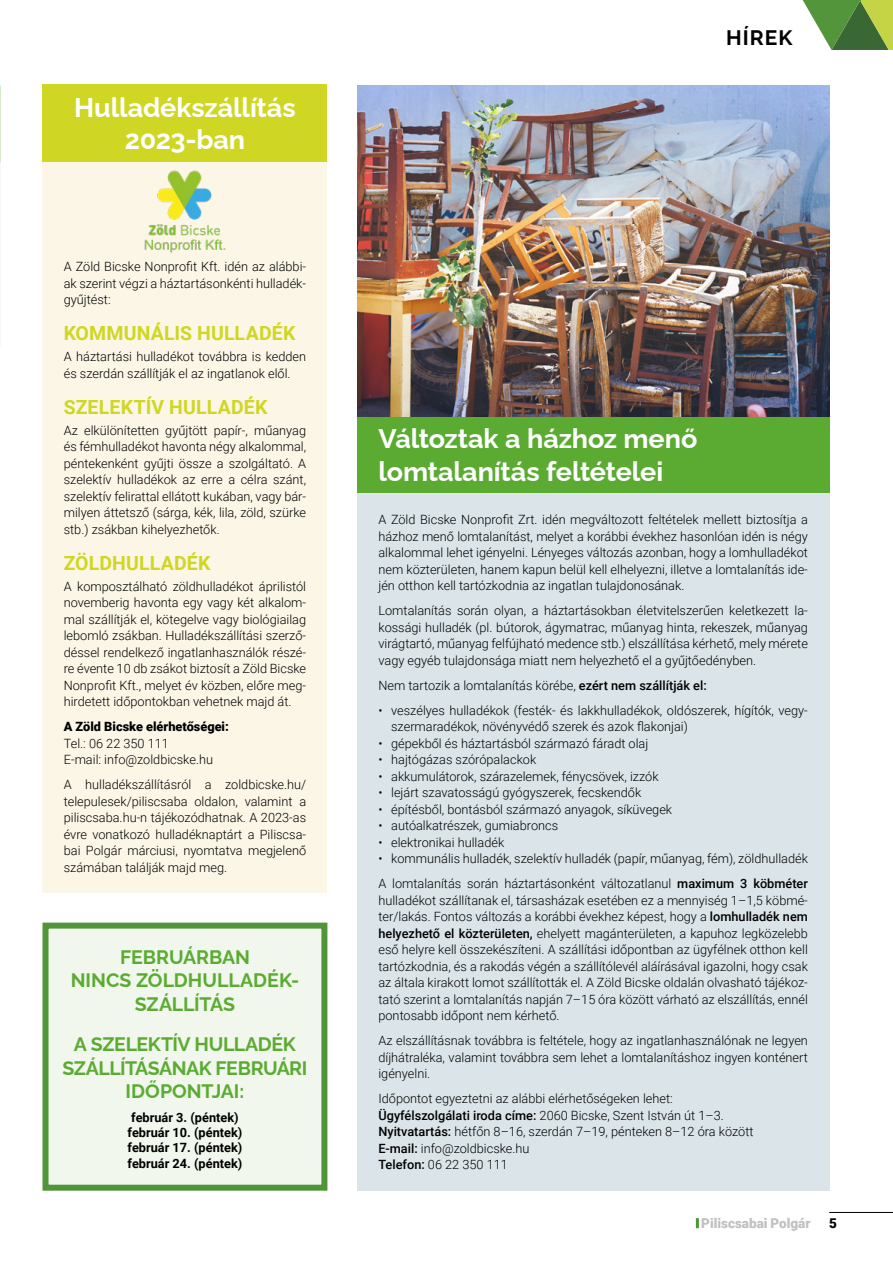
<style>
.page{position:relative;width:893px;height:1263px;background:#fff}
.page>*{position:absolute;margin:0;border:0;box-sizing:border-box;transform-origin:0 0}
.t1{font:700 27px/32.4px "Raleway";letter-spacing:-.005em;color:#fff;text-align:center}
.t2{font:700 21px "Raleway";letter-spacing:.05em;color:#000}
.t3{font:700 19.5px/23.4px "Raleway";letter-spacing:-.01em;color:#5bab33;text-align:center}
.t4{font:700 19.5px "Roboto";letter-spacing:.01em;color:#cfd724}
.t5{font:900 13.5px "Roboto";color:#c1c0c0}
.t6{font:900 13.5px "Roboto";color:#000}
.t7{font:300 12.75px/16.5px "Roboto";color:#000;text-align:justify}
.t8{font:700 12.75px/15.3px "Roboto";color:#000}
.t9{font:900 12.75px "Roboto";color:#000}
.s1{font-weight:500}
</style>
<div class="page">
<div style="left:888px;top:0;width:5px;height:50px;background:#c4d445"></div>
<svg style="left:802px;top:0;width:86px;height:50px"></svg>
<hr style="left:829px;top:1212px;width:64px;height:1px;background:#000">
<svg style="left:696px;top:1218px;width:3px;height:10px"></svg>
<div style="left:46px;top:925px;width:278px;height:263px;background:#f1f7ec"></div>
<div style="left:43px;top:922px;width:284px;height:269px;border:6px solid #52943a"></div>
<div style="left:43px;top:85px;width:284px;height:77px;background:#cfd724"></div>
<div style="left:43px;top:162px;width:284px;height:731px;background:#fcf6e7"></div>
<img style="left:144px;top:170px;width:82px;height:83px">
<div style="left:357px;top:416px;width:472px;height:77px;background:#5bab33"></div>
<div style="left:357px;top:493px;width:472px;height:698px;background:#dbe5e9"></div>
<img style="left:357px;top:85px;width:472px;height:331px">
<h1 class="t1" style="left:74px;top:88px;width:223px">Hulladékszállítás<br>2023-ban</h1>
<p class="t7" style="left:64px;top:258px;width:244px">A Zöld Bicske Nonprofit Kft. idén az alábbi&shy;ak szerint végzi a háztartásonkénti hulladék&shy;gyűjtést:</p>
<h3 class="t4" style="left:64px;top:320px;width:233px">KOMMUNÁLIS HULLADÉK</h3>
<p class="t7" style="left:64px;top:348px;width:244px">A háztartási hulladékot továbbra is kedden és szerdán szállítják el az ingatlanok elől.</p>
<h3 class="t4" style="left:64px;top:393px;width:205px">SZELEKTÍV HULLADÉK</h3>
<p class="t7" style="left:64px;top:421px;width:244px">Az elkülönítetten gyűjtött papír-, műanyag és fémhulladékot havonta négy alkalommal, péntekenként gyűjti össze a szolgáltató. A szelektív hulladékok az erre a célra szánt, szelektív felirattal ellátott kukában, vagy bár&shy;milyen áttetsző (sárga, kék, lila, zöld, szürke stb.) zsákban kihelyezhetők.</p>
<h3 class="t4" style="left:64px;top:549px;width:148px">ZÖLDHULLADÉK</h3>
<p class="t7" style="left:64px;top:577px;width:244px">A komposztálható zöldhulladékot áprilistól novemberig havonta egy vagy két alkalom&shy;mal szállítják el, kötegelve vagy biológiailag lebomló zsákban. Hulladékszállítási szerző&shy;déssel rendelkező ingatlanhasználók részé&shy;re évente 10 db zsákot biztosít a Zöld Bicske Nonprofit Kft., melyet év közben, előre meg&shy;hirdetett időpontokban vehetnek majd át.</p>
<p class="t9" style="left:64px;top:717px;width:167px">A Zöld Bicske elérhetőségei:</p>
<p class="t7" style="left:64px;top:734px;width:151px">Tel.: 06 22 350 111<br>E-mail: info@zoldbicske.hu</p>
<p class="t7" style="left:64px;top:776px;width:244px">A hulladékszállításról a zoldbicske.hu/ telepulesek/piliscsaba oldalon, valamint a piliscsaba.hu-n tájékozódhatnak. A 2023-as évre vonatkozó hulladéknaptárt a Piliscsa&shy;bai Polgár márciusi, nyomtatva megjelenő számában találják majd meg.</p>
<h3 class="t3" style="left:71px;top:943px;width:230px">FEBRUÁRBAN<br>NINCS ZÖLDHULLADÉK-<br>SZÁLLÍTÁS</h3>
<h3 class="t3" style="left:62px;top:1030px;width:246px">A SZELEKTÍV HULLADÉK<br>SZÁLLÍTÁSÁNAK FEBRUÁRI<br>IDŐPONTJAI:</h3>
<p class="t8" style="left:128px;top:1109px;width:116px">február 3. (péntek) február 10. (péntek) február 17. (péntek) február 24. (péntek)</p>
<h2 class="t2" style="left:726px;top:20px;width:68px">HÍREK</h2>
<h1 class="t1" style="left:378px;top:420px;width:320px;text-align:left">Változtak a házhoz menő lomtalanítás feltételei</h1>
<p class="t7" style="left:378px;top:511px;width:431px">A Zöld Bicske Nonprofit Zrt. idén megváltozott feltételek mellett biztosítja a házhoz menő lomtalanítást, melyet a korábbi évekhez hasonlóan idén is négy alkalommal lehet igényelni. Lényeges változás azonban, hogy a lomhulladékot nem közterületen, hanem kapun belül kell elhelyezni, illetve a lomtalanítás ide&shy;jén otthon kell tartózkodnia az ingatlan tulajdonosának.</p>
<p class="t7" style="left:378px;top:602px;width:431px">Lomtalanítás során olyan, a háztartásokban életvitelszerűen keletkezett la&shy;kossági hulladék (pl. bútorok, ágymatrac, műanyag hinta, rekeszek, műanyag virágtartó, műanyag felfújható medence stb.) elszállítása kérhető, mely mérete vagy egyéb tulajdonsága miatt nem helyezhető el a gyűjtőedényben.</p>
<p class="t7" style="left:378px;top:677px;width:330px">Nem tartozik a lomtalanítás körébe, <span class="s1">ezért nem szállítják el:</span></p>
<p class="t7" style="left:391px;top:702px;width:418px;text-indent:-13px">• veszélyes hulladékok (festék- és lakkhulladékok, oldószerek, hígítók, vegy&shy;szermaradékok, növényvédő szerek és azok flakonjai)</p>
<p class="t7" style="left:378px;top:735px;width:271px">• gépekből és háztartásból származó fáradt olaj</p>
<p class="t7" style="left:378px;top:751px;width:159px">• hajtógázas szórópalackok</p>
<p class="t7" style="left:378px;top:768px;width:282px">• akkumulátorok, szárazelemek, fénycsövek, izzók</p>
<p class="t7" style="left:378px;top:784px;width:264px">• lejárt szavatosságú gyógyszerek, fecskendők</p>
<p class="t7" style="left:378px;top:801px;width:295px">• építésből, bontásból származó anyagok, síküvegek</p>
<p class="t7" style="left:378px;top:817px;width:181px">• autóalkatrészek, gumiabroncs</p>
<p class="t7" style="left:378px;top:833px;width:127px">• elektronikai hulladék</p>
<p class="t7" style="left:378px;top:846px;width:431px;line-height:25px">• kommunális hulladék, szelektív hulladék (papír, műanyag, fém), zöldhulladék<br>A lomtalanítás során háztartásonként változatlanul <span class="s1">maximum 3 köbméter</span></p>
<p class="t7" style="left:378px;top:891px;width:431px">hulladékot szállítanak el, társasházak esetében ez a mennyiség 1–1,5 köbmé&shy;ter/lakás. Fontos változás a korábbi évekhez képest, hogy a <span class="s1">lomhulladék nem helyezhető el közterületen,</span> ehelyett magánterületen, a kapuhoz legközelebb eső helyre kell összekészíteni. A szállítási időpontban az ügyfélnek otthon kell tartózkodnia, és a rakodás végén a szállítólevél aláírásával igazolni, hogy csak az általa kirakott lomot szállították el. A Zöld Bicske oldalán olvasható tájékoz&shy;tató szerint a lomtalanítás napján 7–15 óra között várható az elszállítás, ennél pontosabb időpont nem kérhető.</p>
<p class="t7" style="left:378px;top:1032px;width:431px">Az elszállításnak továbbra is feltétele, hogy az ingatlanhasználónak ne legyen díjhátraléka, valamint továbbra sem lehet a lomtalanításhoz ingyen konténert igényelni.</p>
<p class="t7" style="left:378px;top:1090px;width:377px;text-align:left">Időpontot egyeztetni az alábbi elérhetőségeken lehet:<br><span class="s1">Ügyfélszolgálati iroda címe:</span> 2060 Bicske, Szent István út 1–3.<br><span class="s1">Nyitvatartás:</span> hétfőn 8–16, szerdán 7–19, pénteken 8–12 óra között <span class="s1">E-mail:</span> info@zoldbicske.hu<br><span class="s1">Telefon:</span> 06 22 350 111</p>
<p class="t5" style="left:701px;top:1214px;width:111px">Piliscsabai Polgár</p>
<p class="t6" style="left:829px;top:1214px;width:9px">5</p>
</div>
